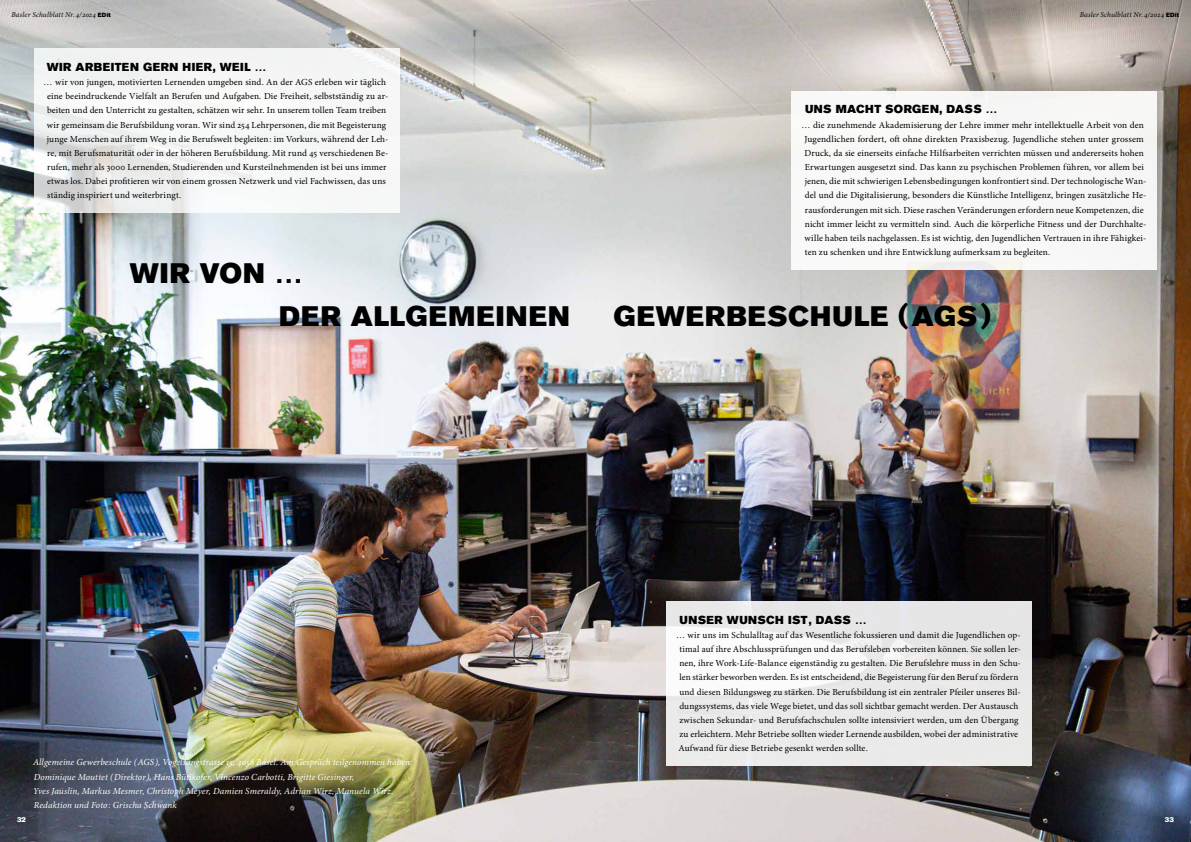
<style>
.page{position:relative;width:1191px;height:842px;background:#fff}
.page>*{position:absolute;margin:0;border:0;box-sizing:border-box;transform-origin:0 0}
.t1{font:28px/42.5px "Akzidenz Grotesk Pro Super";letter-spacing:.045em;color:#000}
.t2{font:11.5px "Akzidenz Grotesk Pro Super";letter-spacing:.04em;color:#000}
.t3{font:9.2px/14.2px "Minion Pro";letter-spacing:.005em;color:#000}
.t4{font:italic 9.2px/14.2px "Minion Pro";letter-spacing:.01em;color:#fff}
.t5{font:italic 7.5px "Minion Pro";letter-spacing:.015em;color:#000}
.t6{font:7px "Akzidenz Grotesk Pro Super";color:#fff}
.s1{font-family:"Akzidenz Grotesk Pro Super";font-style:normal;font-size:6px}
</style>
<div class="page">
<img style="left:0;top:0;width:1191px;height:842px">
<div style="left:792px;top:91px;width:365px;height:178px;background:#f8f8f7"></div>
<div style="left:666px;top:601px;width:365px;height:164px;background:linear-gradient(to right,#f3f3f3,#e6e6e5)"></div>
<svg style="left:34px;top:48px;width:365px;height:165px;fill:#f5f6f6"></svg>
<p class="t5" style="left:12px;top:9px;width:101px">Basler Schulblatt Nr.4/2024 <span class="s1">EDit</span></p>
<p class="t5" style="left:1079px;top:9px;width:101px">Basler Schulblatt Nr.4/2024 <span class="s1">EDit</span></p>
<p class="t2" style="left:47px;top:59px;width:221px">WIR ARBEITEN GERN HIER, WEIL …</p>
<p class="t3" style="left:47px;top:75px;width:343px;text-indent:-3px">… wir von jungen, motivierten Lernenden umgeben sind. An der AGS erleben wir täglich eine beeindruckende Vielfalt an Berufen und Aufgaben. Die Freiheit, selbstständig zu ar&shy;beiten und den Unterricht zu gestalten, schätzen wir sehr. In unserem tollen Team treiben wir gemeinsam die Berufsbildung voran. Wir sind 254 Lehrpersonen, die mit Begeisterung junge Menschen auf ihrem Weg in die Berufswelt begleiten : im Vorkurs, während der Leh&shy;re, mit Berufsmaturität oder in der höheren Berufsbildung. Mit rund 45 verschiedenen Be&shy;rufen, mehr als 3000 Lernenden, Studierenden und Kursteilnehmenden ist bei uns immer etwas los. Dabei profitieren wir von einem grossen Netzwerk und viel Fachwissen, das uns ständig inspiriert und weiterbringt.</p>
<h1 class="t1" style="left:279px;top:252px;width:292px;text-indent:-149px">WIR VON …<br>DER ALLGEMEINEN</h1>
<p class="t2" style="left:805px;top:102px;width:194px">UNS MACHT SORGEN, DASS …</p>
<p class="t3" style="left:804px;top:118px;width:343px;text-indent:-3px">… die zunehmende Akademisierung der Lehre immer mehr intellektuelle Arbeit von den Jugendlichen fordert, oft ohne direkten Praxisbezug. Jugendliche stehen unter grossem Druck, da sie einerseits einfache Hilfsarbeiten verrichten müssen und andererseits hohen Erwartungen ausgesetzt sind. Das kann zu psychischen Problemen führen, vor allem bei jenen, die mit schwierigen Lebensbedingungen konfrontiert sind. Der technologische Wan&shy;del und die Digitalisierung, besonders die Künstliche Intelligenz, bringen zusätzliche He&shy;rausforderungen mit sich. Diese raschen Veränderungen erfordern neue Kompetenzen, die nicht immer leicht zu vermitteln sind. Auch die körperliche Fitness und der Durchhalte&shy;wille haben teils nachgelassen. Es ist wichtig, den Jugendlichen Vertrauen in ihre Fähigkei&shy;ten zu schenken und ihre Entwicklung aufmerksam zu begleiten.</p>
<h1 class="t1" style="left:613px;top:295px;width:379px">GEWERBESCHULE ( AGS )</h1>
<p class="t4" style="left:33px;top:755px;width:381px">Allgemeine Gewerbeschule ( AGS ), Vogelsangstrasse 15, 4058 Basel. Am Gespräch teilgenommen haben :<br>Dominique Mouttet ( Direktor ), Hans Bütikofer, Vincenzo Carbotti, Brigitte Giesinger,<br>Yves Jauslin, Markus Mesmer, Christoph Meyer, Damien Smeraldy, Adrian Wirz, Manuela Wirz.<br>Redaktion und Foto : Grischa Schwank</p>
<p class="t2" style="left:679px;top:612px;width:189px">UNSER WUNSCH IST, DASS …</p>
<p class="t3" style="left:676px;top:628px;width:346px">… wir uns im Schulalltag auf das Wesentliche fokussieren und damit die Jugendlichen op&shy;timal auf ihre Abschlussprüfungen und das Berufsleben vorbereiten können. Sie sollen ler&shy;nen, ihre Work-Life-Balance eigenständig zu gestalten. Die Berufslehre muss in den Schu&shy;len stärker beworben werden. Es ist entscheidend, die Begeisterung für den Beruf zu fördern und diesen Bildungsweg zu stärken. Die Berufsbildung ist ein zentraler Pfeiler unseres Bil&shy;dungssystems, das viele Wege bietet, und das soll sichtbar gemacht werden. Der Austausch zwischen Sekundar- und Berufsfachschulen sollte intensiviert werden, um den Übergang zu erleichtern. Mehr Betriebe sollten wieder Lernende ausbilden, wobei der administrative Aufwand für diese Betriebe gesenkt werden sollte.</p>
<p class="t6" style="left:17px;top:815px;width:10px">32</p>
<p class="t6" style="left:1164px;top:815px;width:11px">33</p>
</div>
